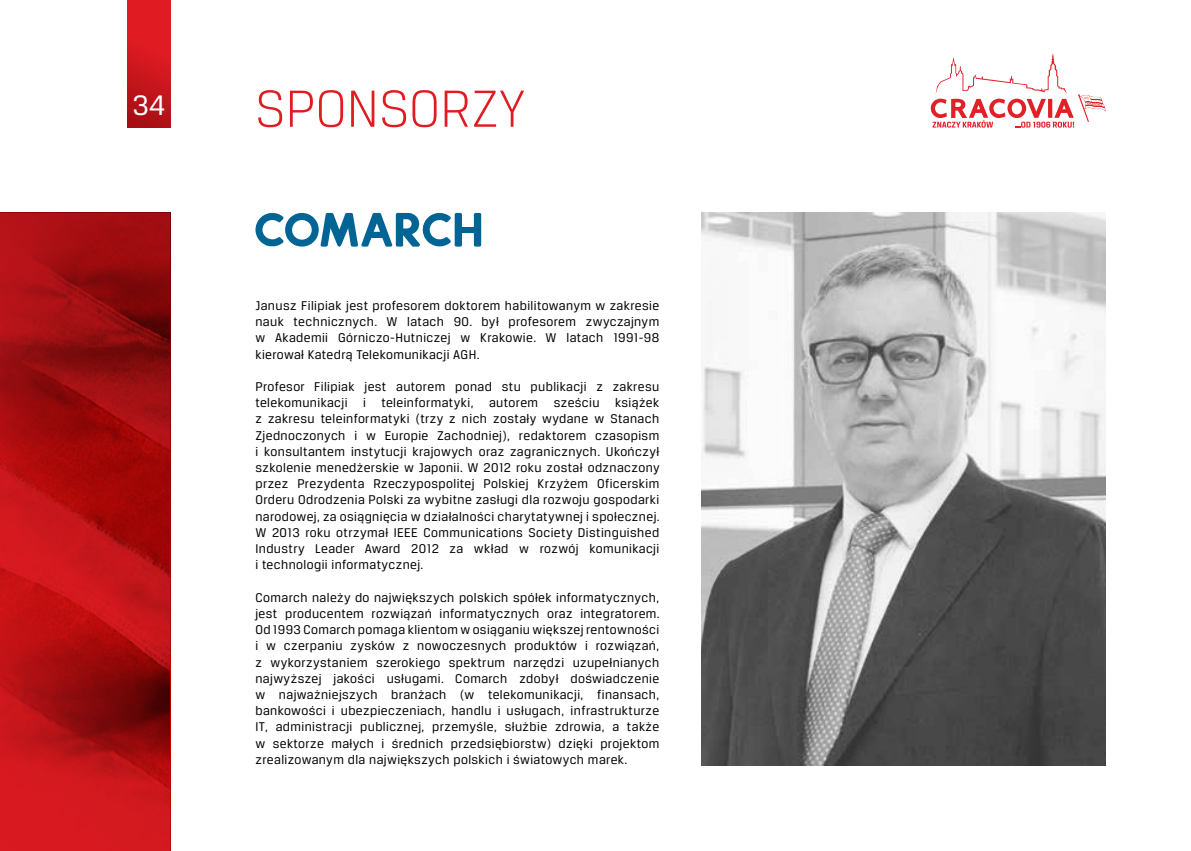
<style>
.page{position:relative;width:1191px;height:851px;background:#fff}
.page>*{position:absolute;margin:0;border:0;box-sizing:border-box;transform-origin:0 0}
.t1{font:300 55.5px "Breuer Text";color:#e11b22}
.t2{font:30px "Breuer Text";color:#fff}
.t3{font:13.5px/16.2px "Breuer Text";letter-spacing:.03em;color:#000;text-align:justify}
</style>
<div class="page">
<svg style="left:930px;top:53px;width:176px;height:75px"></svg>
<img style="left:0;top:213px;width:170px;height:637px">
<div style="left:128px;top:0;width:42px;height:128px;background:linear-gradient(to bottom,#ee1e25,#af1116)"></div>
<svg style="left:255px;top:213px;width:226px;height:34px"></svg>
<img style="left:702px;top:213px;width:404px;height:552px">
<h2 class="t2" style="left:132px;top:89px;width:35px">34</h2>
<h1 class="t1" style="left:255px;top:80px;width:272px">SPONSORZY</h1>
<p class="t3" style="left:255px;top:297px;width:405px">Janusz Filipiak jest profesorem doktorem habilitowanym w zakresie nauk technicznych. W latach 90. był profesorem zwyczajnym w Akademii Górniczo-Hutniczej w Krakowie. W latach 1991-98 kierował Katedrą Telekomunikacji AGH.</p>
<p class="t3" style="left:255px;top:378px;width:406px">Profesor Filipiak jest autorem ponad stu publikacji z zakresu telekomunikacji i teleinformatyki, autorem sześciu książek z zakresu teleinformatyki (trzy z nich zostały wydane w Stanach Zjednoczonych i w Europie Zachodniej), redaktorem czasopism i konsultantem instytucji krajowych oraz zagranicznych. Ukończył szkolenie menedżerskie w Japonii. W 2012 roku został odznaczony przez Prezydenta Rzeczypospolitej Polskiej Krzyżem Oficerskim Orderu Odrodzenia Polski za wybitne zasługi dla rozwoju gospodarki narodowej, za osiągnięcia w działalności charytatywnej i społecznej.<br>W 2013 roku otrzymał IEEE Communications Society Distinguished Industry Leader Award 2012 za wkład w rozwój komunikacji i technologii informatycznej.</p>
<p class="t3" style="left:255px;top:589px;width:406px">Comarch należy do największych polskich spółek informatycznych, jest producentem rozwiązań informatycznych oraz integratorem.<br>Od 1993 Comarch pomaga klientom w osiąganiu większej rentowności i w czerpaniu zysków z nowoczesnych produktów i rozwiązań, z wykorzystaniem szerokiego spektrum narzędzi uzupełnianych najwyższej jakości usługami. Comarch zdobył doświadczenie w najważniejszych branżach (w telekomunikacji, finansach, bankowości i ubezpieczeniach, handlu i usługach, infrastrukturze IT, administracji publicznej, przemyśle, służbie zdrowia, a także w sektorze małych i średnich przedsiębiorstw) dzięki projektom zrealizowanym dla największych polskich i światowych marek.</p>
</div>
